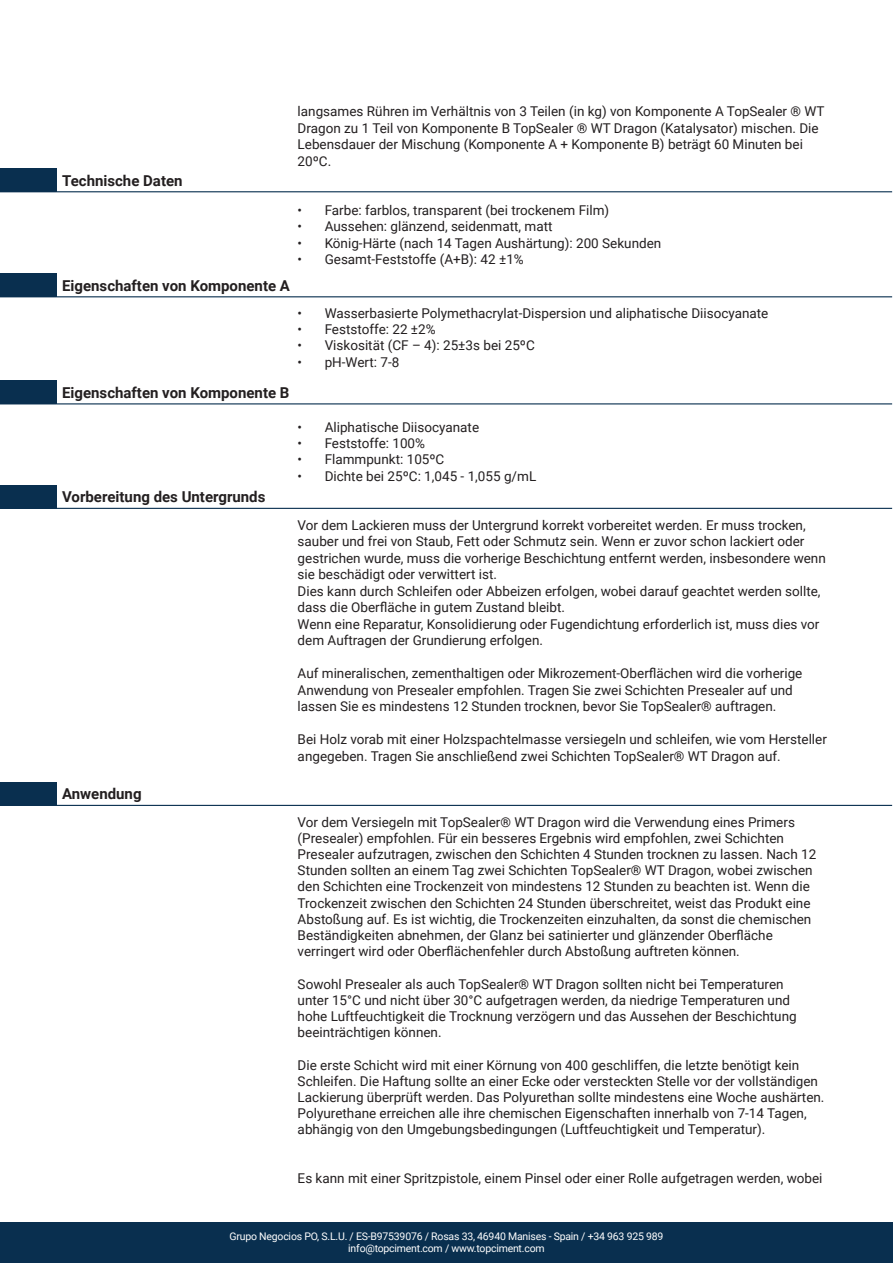
<style>
.page{position:relative;width:893px;height:1263px;background:#fff}
.page>*{position:absolute;margin:0;border:0;box-sizing:border-box;transform-origin:0 0}
.t1{font:700 15px "Roboto";color:#231f20}
.TEXTO_GROSO{font:13.5px/16.2px "Roboto";color:#231f20}
.t2{font:10.5px/12px "Roboto";letter-spacing:-.02em;color:#fff;text-align:center}
</style>
<div class="page">
<div style="left:0;top:1222px;width:893px;height:41px;background:#092f4f"></div>
<div style="left:0;top:169px;width:56px;height:23px;background:#092f4f"></div>
<hr style="left:56px;top:191px;width:836px;height:1px;background:#092f4f">
<div style="left:0;top:274px;width:56px;height:23px;background:#092f4f"></div>
<hr style="left:56px;top:296px;width:836px;height:1px;background:#092f4f">
<div style="left:0;top:381px;width:56px;height:23px;background:#092f4f"></div>
<hr style="left:56px;top:403px;width:836px;height:1px;background:#092f4f">
<div style="left:0;top:485px;width:56px;height:23px;background:#092f4f"></div>
<hr style="left:0;top:508px;width:56px;height:1px;background:#092f4f">
<hr style="left:56px;top:508px;width:836px;height:1px;background:#092f4f">
<div style="left:0;top:782px;width:56px;height:23px;background:#092f4f"></div>
<hr style="left:0;top:805px;width:56px;height:1px;background:#092f4f">
<hr style="left:56px;top:805px;width:836px;height:1px;background:#092f4f">
<h3 class="t1" style="left:62px;top:170px;width:122px">Technische Daten</h3>
<h3 class="t1" style="left:62px;top:275px;width:229px">Eigenschaften von Komponente A</h3>
<h3 class="t1" style="left:62px;top:382px;width:229px">Eigenschaften von Komponente B</h3>
<p class="TEXTO_GROSO" style="left:298px;top:103px;width:528px">langsames Rühren im Verhältnis von 3 Teilen (in kg) von Komponente A TopSealer ® WT</p>
<p class="TEXTO_GROSO" style="left:298px;top:119px;width:522px">Dragon zu 1 Teil von Komponente B TopSealer ® WT Dragon (Katalysator) mischen. Die<br>Lebensdauer der Mischung (Komponente A + Komponente B) beträgt 60 Minuten bei<br>20ºC.</p>
<p class="TEXTO_GROSO" style="left:298px;top:202px;width:313px">• Farbe: farblos, transparent (bei trockenem Film)</p>
<p class="TEXTO_GROSO" style="left:298px;top:218px;width:256px">• Aussehen: glänzend, seidenmatt, matt</p>
<p class="TEXTO_GROSO" style="left:298px;top:234px;width:365px">• König-Härte (nach 14 Tagen Aushärtung): 200 Sekunden</p>
<p class="TEXTO_GROSO" style="left:298px;top:250px;width:228px">• Gesamt-Feststoffe (A+B): 42 ±1%</p>
<p class="TEXTO_GROSO" style="left:298px;top:305px;width:472px">• Wasserbasierte Polymethacrylat-Dispersion und aliphatische Diisocyanate</p>
<p class="TEXTO_GROSO" style="left:298px;top:321px;width:139px">• Feststoffe: 22 ±2%</p>
<p class="TEXTO_GROSO" style="left:298px;top:337px;width:239px">• Viskosität (CF – 4): 25±3s bei 25ºC</p>
<p class="TEXTO_GROSO" style="left:298px;top:353px;width:103px">• pH-Wert: 7-8</p>
<h3 class="t1" style="left:62px;top:486px;width:205px">Vorbereitung des Untergrunds</h3>
<p class="TEXTO_GROSO" style="left:298px;top:419px;width:183px">• Aliphatische Diisocyanate</p>
<p class="TEXTO_GROSO" style="left:298px;top:435px;width:129px">• Feststoffe: 100%</p>
<p class="TEXTO_GROSO" style="left:298px;top:451px;width:148px">• Flammpunkt: 105ºC</p>
<p class="TEXTO_GROSO" style="left:298px;top:467px;width:240px">• Dichte bei 25ºC: 1,045 - 1,055 g/mL</p>
<h3 class="t1" style="left:62px;top:783px;width:81px">Anwendung</h3>
<p class="TEXTO_GROSO" style="left:298px;top:516px;width:530px">Vor dem Lackieren muss der Untergrund korrekt vorbereitet werden. Er muss trocken, sauber und frei von Staub, Fett oder Schmutz sein. Wenn er zuvor schon lackiert oder gestrichen wurde, muss die vorherige Beschichtung entfernt werden, insbesondere wenn sie beschädigt oder verwittert ist.</p>
<p class="TEXTO_GROSO" style="left:298px;top:582px;width:524px">Dies kann durch Schleifen oder Abbeizen erfolgen, wobei darauf geachtet werden sollte, dass die Oberfläche in gutem Zustand bleibt.</p>
<p class="TEXTO_GROSO" style="left:298px;top:615px;width:523px">Wenn eine Reparatur, Konsolidierung oder Fugendichtung erforderlich ist, muss dies vor dem Auftragen der Grundierung erfolgen.</p>
<p class="TEXTO_GROSO" style="left:298px;top:665px;width:506px">Auf mineralischen, zementhaltigen oder Mikrozement-Oberflächen wird die vorherige<br>Anwendung von Presealer empfohlen. Tragen Sie zwei Schichten Presealer auf und lassen Sie es mindestens 12 Stunden trocknen, bevor Sie TopSealer® auftragen.</p>
<p class="TEXTO_GROSO" style="left:298px;top:731px;width:531px">Bei Holz vorab mit einer Holzspachtelmasse versiegeln und schleifen, wie vom Hersteller angegeben. Tragen Sie anschließend zwei Schichten TopSealer® WT Dragon auf.</p>
<p class="TEXTO_GROSO" style="left:298px;top:813px;width:520px">Vor dem Versiegeln mit TopSealer® WT Dragon wird die Verwendung eines Primers (Presealer) empfohlen. Für ein besseres Ergebnis wird empfohlen, zwei Schichten Presealer aufzutragen, zwischen den Schichten 4 Stunden trocknen zu lassen. Nach 12<br>Stunden sollten an einem Tag zwei Schichten TopSealer® WT Dragon, wobei zwischen den Schichten eine Trockenzeit von mindestens 12 Stunden zu beachten ist. Wenn die Trockenzeit zwischen den Schichten 24 Stunden überschreitet, weist das Produkt eine Abstoßung auf. Es ist wichtig, die Trockenzeiten einzuhalten, da sonst die chemischen Beständigkeiten abnehmen, der Glanz bei satinierter und glänzender Oberfläche verringert wird oder Oberflächenfehler durch Abstoßung auftreten können.</p>
<p class="TEXTO_GROSO" style="left:298px;top:975px;width:501px">Sowohl Presealer als auch TopSealer® WT Dragon sollten nicht bei Temperaturen unter 15°C und nicht über 30°C aufgetragen werden, da niedrige Temperaturen und hohe Luftfeuchtigkeit die Trocknung verzögern und das Aussehen der Beschichtung beeinträchtigen können.</p>
<p class="TEXTO_GROSO" style="left:298px;top:1056px;width:528px">Die erste Schicht wird mit einer Körnung von 400 geschliffen, die letzte benötigt kein Schleifen. Die Haftung sollte an einer Ecke oder versteckten Stelle vor der vollständigen Lackierung überprüft werden. Das Polyurethan sollte mindestens eine Woche aushärten.<br>Polyurethane erreichen alle ihre chemischen Eigenschaften innerhalb von 7-14 Tagen, abhängig von den Umgebungsbedingungen (Luftfeuchtigkeit und Temperatur).</p>
<p class="TEXTO_GROSO" style="left:298px;top:1170px;width:526px">Es kann mit einer Spritzpistole, einem Pinsel oder einer Rolle aufgetragen werden, wobei</p>
<p class="t2" style="left:230px;top:1230px;width:435px">Grupo Negocios PO, S.L.U. / ES-B97539076 / Rosas 33, 46940 Manises - Spain / +34 963 925 989 info@topciment.com / www.topciment.com</p>
</div>
